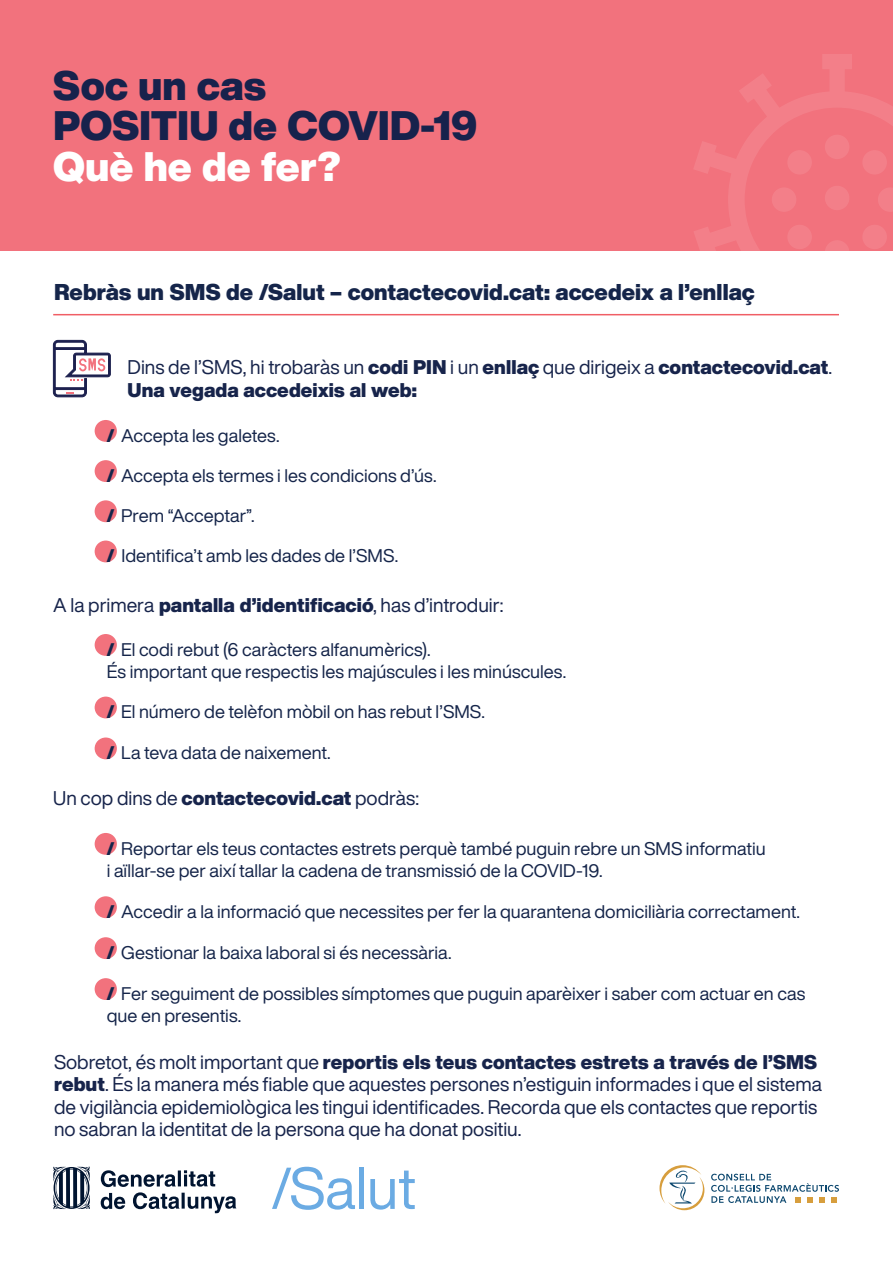
<style>
.page{position:relative;width:893px;height:1263px;background:#fff}
.page>*{position:absolute;margin:0;border:0;box-sizing:border-box;transform-origin:0 0}
.t1{font:900 40.5px "Helvetica Now Display";color:#17224c}
.t2{font:900 40.5px "Helvetica Now Display";color:#fff}
.t3{font:900 22.5px "Helvetica Now Display";letter-spacing:.005em;color:#15254a}
.t4{font:19.5px/22.5px "Helvetica Now Display";color:#17244b}
.t5{font:900 19.5px "Helvetica Now Display";letter-spacing:.005em;color:#17244b}
.CAT_TEXT{font:18px/22.5px "Helvetica Now Display";color:#15254a}
.s1{font-weight:900}
</style>
<div class="page">
<svg style="left:101px;top:1170px;width:135px;height:43px"></svg>
<svg style="left:53px;top:1166px;width:37px;height:43px"></svg>
<svg style="left:272px;top:1167px;width:83px;height:43px"></svg>
<hr style="left:359px;top:1168px;width:4px;height:41px;background:#6babe3">
<svg style="left:370px;top:1170px;width:45px;height:39px"></svg>
<svg style="left:711px;top:1174px;width:128px;height:29px"></svg>
<svg style="left:659px;top:1165px;width:45px;height:45px"></svg>
<div style="left:0;top:0;width:893px;height:251px;background:#f2727d"></div>
<svg style="left:694px;top:54px;width:199px;height:197px"></svg>
<div style="left:95px;top:420px;width:22px;height:22px;background:#f2727d;border-radius:50%"></div>
<hr style="left:53px;top:314px;width:786px;height:1px;background:#f05e65">
<svg style="left:53px;top:340px;width:58px;height:57px"></svg>
<div style="left:95px;top:460px;width:22px;height:22px;background:#f2727d;border-radius:50%"></div>
<div style="left:95px;top:500px;width:22px;height:22px;background:#f2727d;border-radius:50%"></div>
<div style="left:95px;top:540px;width:22px;height:22px;background:#f2727d;border-radius:50%"></div>
<div style="left:95px;top:634px;width:22px;height:22px;background:#f2727d;border-radius:50%"></div>
<div style="left:95px;top:697px;width:22px;height:21px;background:#f2727d;border-radius:50%"></div>
<div style="left:95px;top:737px;width:22px;height:22px;background:#f2727d;border-radius:50%"></div>
<div style="left:95px;top:833px;width:22px;height:22px;background:#f2727d;border-radius:50%"></div>
<div style="left:95px;top:896px;width:22px;height:22px;background:#f2727d;border-radius:50%"></div>
<div style="left:95px;top:937px;width:22px;height:22px;background:#f2727d;border-radius:50%"></div>
<div style="left:95px;top:978px;width:22px;height:22px;background:#f2727d;border-radius:50%"></div>
<p class="t1" style="left:53px;top:57px;width:214px">Soc un cas</p>
<p class="t1" style="left:53px;top:98px;width:426px">POSITIU de COVID-19</p>
<p class="t2" style="left:53px;top:138px;width:289px">Què he de fer?</p>
<p class="t3" style="left:54px;top:277px;width:702px">Rebràs un SMS de /Salut – contactecovid.cat: accedeix a l’enllaç</p>
<p class="t4" style="left:128px;top:356px;width:706px">Dins de l’SMS, hi trobaràs un <span class="s1">codi PIN</span> i un <span class="s1">enllaç</span> que dirigeix a <span class="s1">contactecovid.cat</span>.</p>
<p class="t5" style="left:128px;top:376px;width:291px">Una vegada accedeixis al web:</p>
<p class="CAT_TEXT" style="left:107px;top:424px;width:174px"><span class="s1">/</span> Accepta les galetes.</p>
<p class="CAT_TEXT" style="left:107px;top:464px;width:331px"><span class="s1">/</span> Accepta els termes i les condicions d’ús.</p>
<p class="CAT_TEXT" style="left:107px;top:504px;width:149px"><span class="s1">/</span> Prem “Acceptar”.</p>
<p class="CAT_TEXT" style="left:107px;top:544px;width:293px"><span class="s1">/</span> Identifica’t amb les dades de l’SMS.</p>
<p class="t4" style="left:53px;top:594px;width:452px">A la primera <span class="s1">pantalla d’identificació</span>, has d’introduir:</p>
<p class="CAT_TEXT" style="left:107px;top:638px;width:325px"><span class="s1">/</span> El codi rebut (6 caràcters alfanumèrics).</p>
<p class="CAT_TEXT" style="left:107px;top:660px;width:461px">És important que respectis les majúscules i les minúscules.</p>
<p class="CAT_TEXT" style="left:107px;top:701px;width:380px"><span class="s1">/</span> El número de telèfon mòbil on has rebut l’SMS.</p>
<p class="CAT_TEXT" style="left:107px;top:741px;width:225px"><span class="s1">/</span> La teva data de naixement.</p>
<p class="t4" style="left:53px;top:786px;width:367px">Un cop dins de <span class="s1">contactecovid.cat</span> podràs:</p>
<p class="CAT_TEXT" style="left:107px;top:837px;width:660px"><span class="s1">/</span> Reportar els teus contactes estrets perquè també puguin rebre un SMS informatiu</p>
<p class="CAT_TEXT" style="left:107px;top:859px;width:497px">i aïllar-se per així tallar la cadena de transmissió de la COVID-19.</p>
<p class="CAT_TEXT" style="left:107px;top:900px;width:695px"><span class="s1">/</span> Accedir a la informació que necessites per fer la quarantena domiciliària correctament.</p>
<p class="CAT_TEXT" style="left:107px;top:941px;width:346px"><span class="s1">/</span> Gestionar la baixa laboral si és necessària.</p>
<p class="CAT_TEXT" style="left:107px;top:982px;width:700px"><span class="s1">/</span> Fer seguiment de possibles símptomes que puguin aparèixer i saber com actuar en cas que en presentis.</p>
<p class="t4" style="left:54px;top:1050px;width:769px">Sobretot, és molt important que <span class="s1">reportis els teus contactes estrets a través de l’SMS rebut</span>. És la manera més fiable que aquestes persones n’estiguin informades i que el sistema de vigilància epidemiològica les tingui identificades. Recorda que els contactes que reportis</p>
<p class="t4" style="left:54px;top:1118px;width:469px">no sabran la identitat de la persona que ha donat positiu.</p>
</div>
